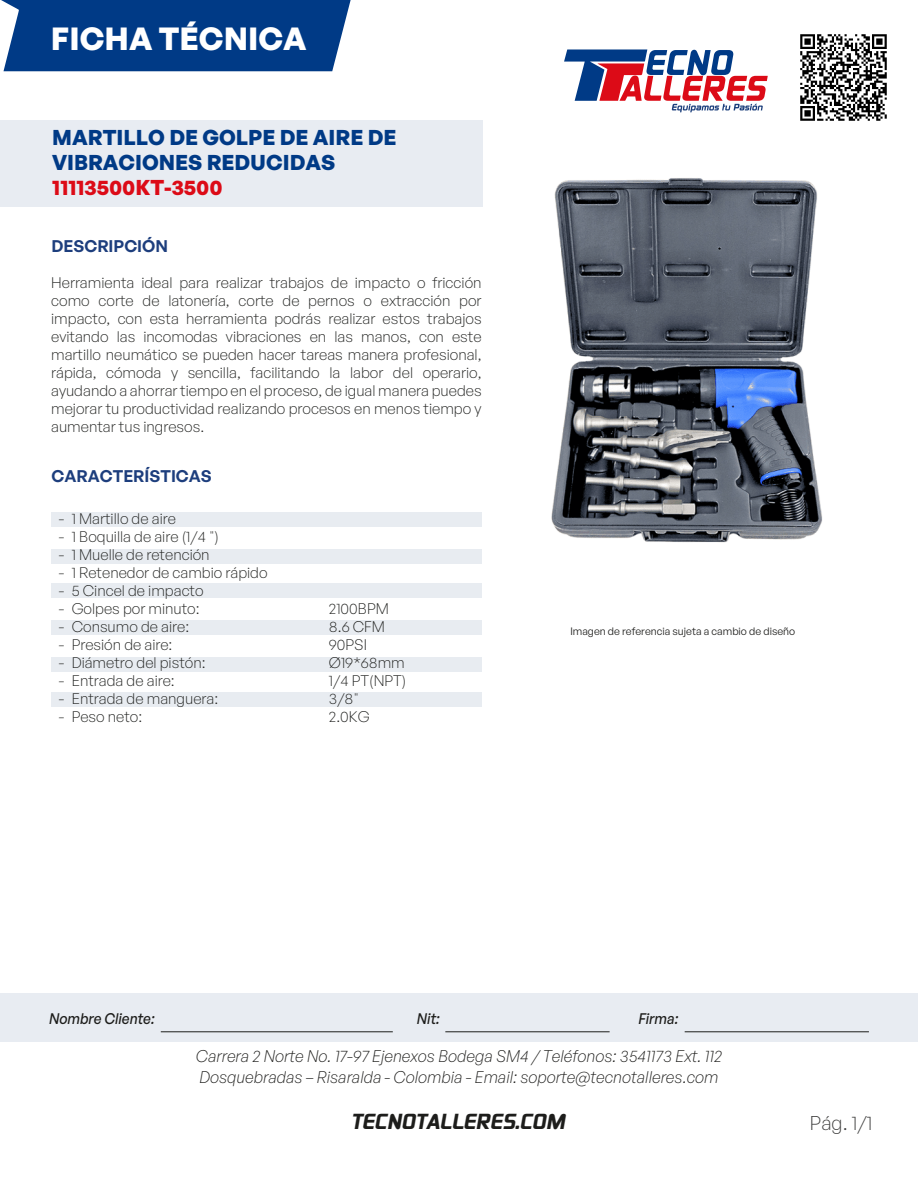
<style>
.page{position:relative;width:918px;height:1188px;background:#fff}
.page>*{position:absolute;margin:0;border:0;box-sizing:border-box;transform-origin:0 0}
.t1{font:700 31.35px "General Sans";color:#fff}
.t2{font:700 21px/25.2px "General Sans";color:#003a86}
.t3{font:700 21px "General Sans";color:#dc0b17}
.t4{font:italic 900 19.5px "Sol W01";color:#1d1d1b}
.t5{font:300 19.5px "General Sans";color:#3c3c3b}
.t6{font:italic 300 16.5px/21px "General Sans";color:#1d1d1b}
.t7{font:600 16.5px "General Sans";color:#1d3e7d}
.t8{font:300 15px/18px "General Sans";color:#1d1e1c;text-align:justify}
.t9{font:italic 500 15px "General Sans";color:#1d1d1b;scale:.96 1}
.t10{font:10.5px "General Sans";color:#1d1d1b}
</style>
<div class="page">
<img style="left:425px;top:112px;width:397px;height:431px">
<div style="left:1px;top:0;width:350px;height:71px;background:#003a86"></div>
<div style="left:0;top:120px;width:483px;height:86px;background:#e8ecf2"></div>
<svg style="left:564px;top:49px;width:204px;height:63px"></svg>
<div style="left:0;top:993px;width:918px;height:48px;background:#e8ecf2"></div>
<hr style="left:161px;top:1031px;width:232px;height:1px;background:#1d1d1b">
<hr style="left:445px;top:1031px;width:165px;height:1px;background:#1d1d1b">
<hr style="left:685px;top:1031px;width:184px;height:1px;background:#1d1d1b">
<div style="left:51px;top:513px;width:431px;height:14px;background:#e8ecf1"></div>
<div style="left:51px;top:549px;width:431px;height:15px;background:#e8ecf1"></div>
<div style="left:51px;top:583px;width:431px;height:15px;background:#e8ecf1"></div>
<div style="left:51px;top:620px;width:431px;height:15px;background:#e8ecf1"></div>
<div style="left:51px;top:657px;width:431px;height:14px;background:#e8ecf1"></div>
<div style="left:51px;top:692px;width:431px;height:15px;background:#e8ecf1"></div>
<img style="left:796px;top:34px;width:91px;height:91px">
<h1 class="t1" style="left:51px;top:18px;width:257px">FICHA TÉCNICA</h1>
<h2 class="t2" style="left:52px;top:124px;width:346px">MARTILLO DE GOLPE DE AIRE DE<br>VIBRACIONES REDUCIDAS</h2>
<h2 class="t3" style="left:52px;top:174px;width:172px">11113500KT-3500</h2>
<p class="t7" style="left:52px;top:235px;width:118px">DESCRIPCIÓN</p>
<p class="t8" style="left:51px;top:273px;width:432px">Herramienta ideal para realizar trabajos de impacto o fricción como corte de latonería, corte de pernos o extracción por impacto, con esta herramienta podrás realizar estos trabajos evitando las incomodas vibraciones en las manos, con este martillo neumático se pueden hacer tareas manera profesional, rápida, cómoda y sencilla, facilitando la labor del operario, ayudando a ahorrar tiempo en el proceso, de igual manera puedes mejorar tu productividad realizando procesos en menos tiempo y aumentar tus ingresos.</p>
<p class="t7" style="left:52px;top:465px;width:162px">CARACTERÍSTICAS</p>
<p class="t8" style="left:59px;top:510px;width:119px">- 1 Martillo de aire</p>
<p class="t8" style="left:59px;top:528px;width:162px">- 1 Boquilla de aire (1/4 ")</p>
<p class="t8" style="left:59px;top:546px;width:152px">- 1 Muelle de retención</p>
<p class="t8" style="left:59px;top:564px;width:210px">- 1 Retenedor de cambio rápido</p>
<p class="t8" style="left:59px;top:582px;width:146px">- 5 Cincel de impacto</p>
<p class="t8" style="left:59px;top:600px;width:142px">- Golpes por minuto:</p>
<p class="t8" style="left:329px;top:600px;width:61px">2100BPM</p>
<p class="t8" style="left:59px;top:618px;width:132px">- Consumo de aire:</p>
<p class="t8" style="left:329px;top:618px;width:58px">8.6 CFM</p>
<p class="t8" style="left:59px;top:636px;width:115px">- Presión de aire:</p>
<p class="t8" style="left:329px;top:636px;width:40px">90PSI</p>
<p class="t8" style="left:59px;top:654px;width:148px">- Diámetro del pistón:</p>
<p class="t8" style="left:329px;top:654px;width:77px">Ø19*68mm</p>
<p class="t8" style="left:59px;top:672px;width:117px">- Entrada de aire:</p>
<p class="t8" style="left:329px;top:672px;width:79px">1/4 PT(NPT)</p>
<p class="t8" style="left:59px;top:690px;width:161px">- Entrada de manguera:</p>
<p class="t8" style="left:329px;top:690px;width:32px">3/8"</p>
<p class="t8" style="left:59px;top:708px;width:85px">- Peso neto:</p>
<p class="t8" style="left:329px;top:708px;width:42px">2.0KG</p>
<p class="t10" style="left:570px;top:624px;width:226px">Imagen de referencia sujeta a cambio de diseño</p>
<p class="t9" style="left:49px;top:1009px;width:111px">Nombre Cliente:</p>
<p class="t9" style="left:417px;top:1009px;width:25px">Nit:</p>
<p class="t9" style="left:638px;top:1009px;width:43px">Firma:</p>
<p class="t6" style="left:196px;top:1045px;width:528px">Carrera 2 Norte No. 17-97 Ejenexos Bodega SM4 / Teléfonos: 3541173 Ext. 112<br>Dosquebradas – Risaralda - Colombia - Email: soporte@tecnotalleres.com</p>
<h3 class="t4" style="left:351px;top:1109px;width:216px">TECNOTALLERES.COM</h3>
<h3 class="t5" style="left:810px;top:1111px;width:64px">Pág. 1/1</h3>
</div>
